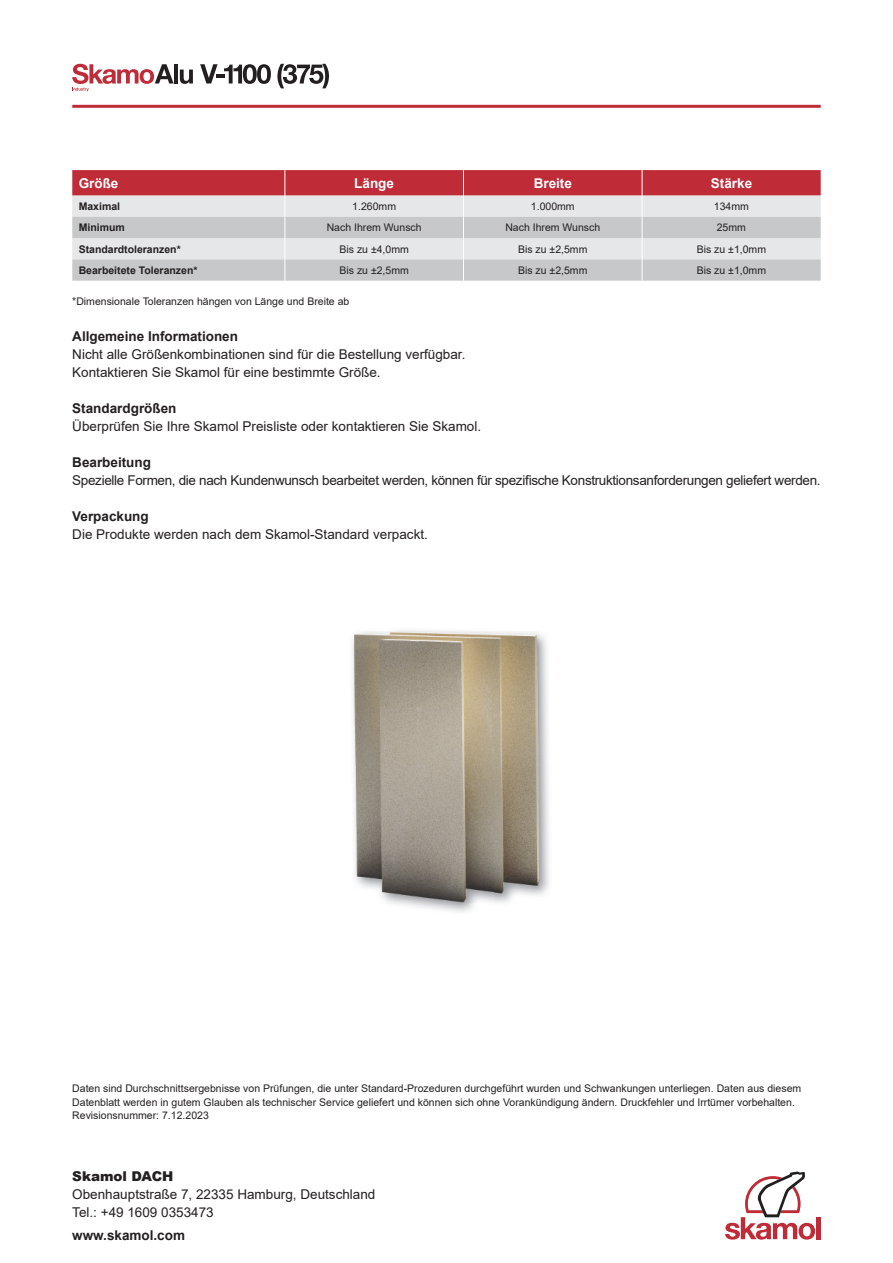
<style>
.page{position:relative;width:893px;height:1263px;background:#fff}
.page>*{position:absolute;margin:0;border:0;box-sizing:border-box;transform-origin:0 0}
.t1{font:13.5px/18px "Arial";color:#231f20}
.t2{font:13.5px "Arial";letter-spacing:-.025em;color:#231f20}
.t3{font:700 13.5px "Arial";color:#231f20}
.t4{font:700 13.5px "Arial";color:#fff}
.t5{font:900 13.5px "Arial";color:#231f20}
.t6{font:10.5px/13.5px "Arial";color:#231f20}
.t7{font:700 10.5px/21.3px "Arial";color:#231f20}
</style>
<div class="page">
<hr style="left:174px;top:64px;width:4px;height:19px;background:#231f20">
<svg style="left:180px;top:70px;width:13px;height:14px"></svg>
<svg style="left:200px;top:64px;width:71px;height:20px"></svg>
<svg style="left:277px;top:64px;width:52px;height:24px"></svg>
<svg style="left:72px;top:64px;width:102px;height:27px"></svg>
<hr style="left:72px;top:105px;width:749px;height:3px;background:#bf2b37">
<div style="left:816px;top:1217px;width:5px;height:22px;background:#bf2b37"></div>
<svg style="left:725px;top:1171px;width:90px;height:68px"></svg>
<svg style="left:72px;top:170px;width:749px;height:111px;background:#d1b0b5"></svg>
<img style="left:352px;top:630px;width:197px;height:282px">
<img style="left:354px;top:631px;width:185px;height:272px">
<p class="t4" style="left:79px;top:173px;width:41px">Größe</p>
<p class="t4" style="left:354px;top:173px;width:41px">Länge</p>
<p class="t4" style="left:534px;top:173px;width:40px">Breite</p>
<p class="t4" style="left:711px;top:173px;width:43px">Stärke</p>
<p class="t7" style="left:79px;top:196px;width:48px">Maximal<br>Minimum</p>
<p class="t6" style="left:352px;top:200px;width:45px">1.260mm</p>
<p class="t6" style="left:531px;top:200px;width:45px">1.000mm</p>
<p class="t6" style="left:714px;top:196px;width:37px;line-height:21.3px">134mm<br>25mm</p>
<p class="t6" style="left:339px;top:242px;width:71px">Bis zu ±4,0mm</p>
<p class="t6" style="left:518px;top:242px;width:71px">Bis zu ±2,5mm</p>
<p class="t6" style="left:697px;top:242px;width:71px">Bis zu ±1,0mm</p>
<p class="t6" style="left:339px;top:263px;width:71px">Bis zu ±2,5mm</p>
<p class="t6" style="left:518px;top:263px;width:71px">Bis zu ±2,5mm</p>
<p class="t6" style="left:697px;top:263px;width:71px">Bis zu ±1,0mm</p>
<p class="t6" style="left:327px;top:221px;width:96px">Nach Ihrem Wunsch</p>
<p class="t6" style="left:505px;top:221px;width:96px">Nach Ihrem Wunsch</p>
<p class="t7" style="left:79px;top:238px;width:120px">Standardtoleranzen*<br>Bearbeitete Toleranzen*</p>
<p class="t6" style="left:72px;top:294px;width:279px">*Dimensionale Toleranzen hängen von Länge und Breite ab</p>
<p class="t3" style="left:72px;top:326px;width:167px">Allgemeine Informationen</p>
<p class="t1" style="left:72px;top:345px;width:395px">Nicht alle Größenkombinationen sind für die Bestellung verfügbar.<br>Kontaktieren Sie Skamol für eine bestimmte Größe.</p>
<p class="t3" style="left:72px;top:398px;width:106px">Standardgrößen</p>
<p class="t1" style="left:72px;top:417px;width:410px">Überprüfen Sie Ihre Skamol Preisliste oder kontaktieren Sie Skamol.</p>
<p class="t3" style="left:72px;top:452px;width:80px">Bearbeitung</p>
<p class="t2" style="left:72px;top:471px;width:750px">Spezielle Formen, die nach Kundenwunsch bearbeitet werden, können für spezifische Konstruktionsanforderungen geliefert werden.</p>
<p class="t3" style="left:72px;top:506px;width:78px">Verpackung</p>
<p class="t1" style="left:72px;top:525px;width:357px">Die Produkte werden nach dem Skamol-Standard verpackt.</p>
<p class="t6" style="left:72px;top:1081px;width:730px">Daten sind Durchschnittsergebnisse von Prüfungen, die unter Standard-Prozeduren durchgeführt wurden und Schwankungen unterliegen. Daten aus diesem<br>Datenblatt werden in gutem Glauben als technischer Service geliefert und können sich ohne Vorankündigung ändern. Druckfehler und Irrtümer vorbehalten.<br>Revisionsnummer: 7.12.2023</p>
<p class="t5" style="left:72px;top:1166px;width:103px">Skamol DACH</p>
<p class="t1" style="left:72px;top:1185px;width:305px">Obenhauptstraße 7, 22335 Hamburg, Deutschland<br>Tel.: +49 1609 0353473</p>
<p class="t3" style="left:72px;top:1225px;width:114px">www.skamol.com</p>
</div>
